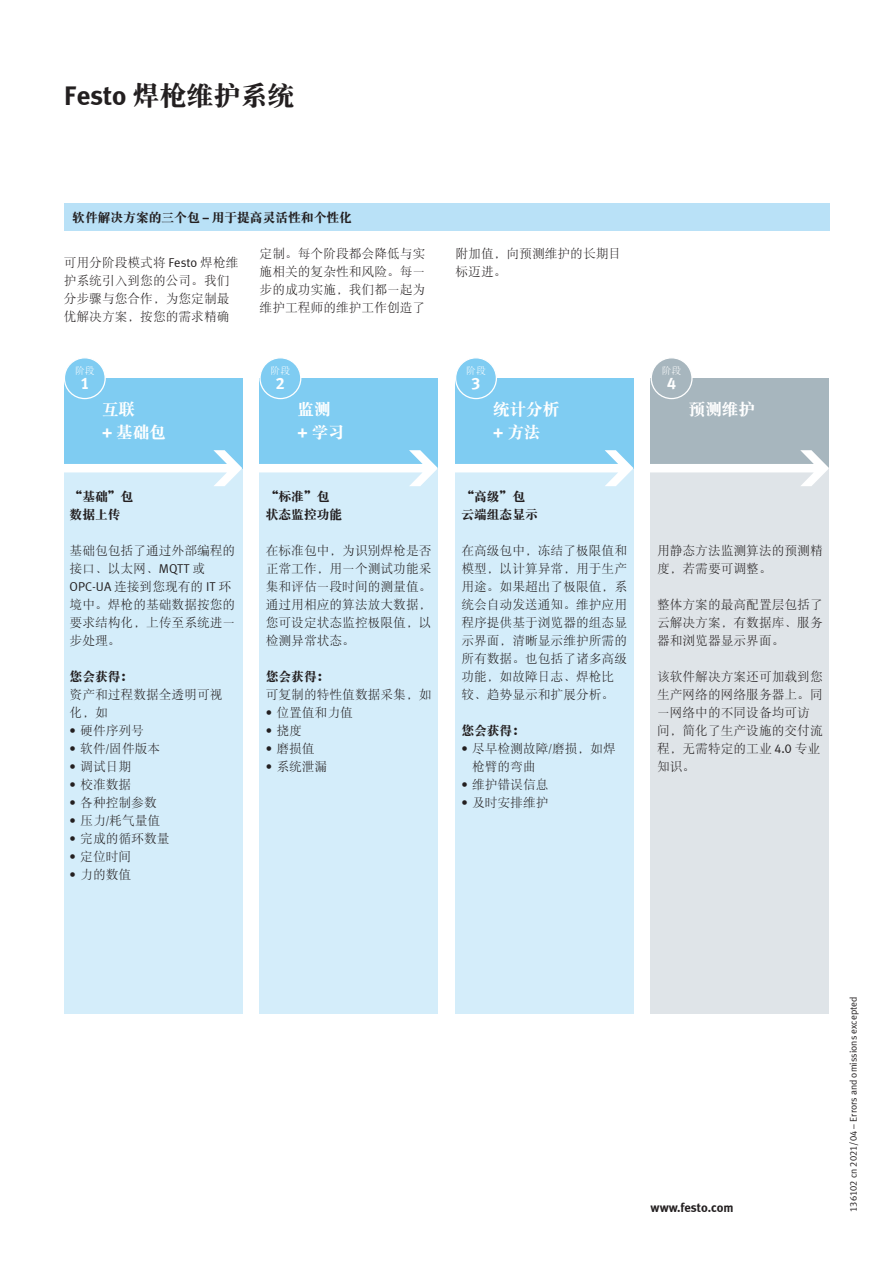
<style>
.page{position:relative;width:893px;height:1263px;background:#fff}
.page>*{position:absolute;margin:0;border:0;box-sizing:border-box;transform-origin:0 0}
.t1{font:27px "DF Song GB W9";color:#231f20}
.t2{font:16.5px/22.5px "DF Song GB W9";color:#fff}
.t3{font:700 16.5px "Meta Plus LF";color:#fff}
.t4{font:12.75px/18px "DF Song GB W3";color:#231f20}
.t5{font:12.75px/18px "DF Song GB W9";color:#231f20}
.t6{font:12.75px "Meta Plus LF";color:#231f20}
.t7{font:700 12.75px "Meta Plus LF";color:#231f20}
.t8{font:9.75px "Meta Plus LF";color:#231f20}
.t9{font:9.75px "DF Song GB W3";color:#fff}
.s1{font-family:"Meta Plus LF";font-weight:700}
.s2{font-family:"Meta Plus LF"}
.s3{font-family:"DF Song GB W3"}
</style>
<div class="page">
<div style="left:64px;top:468px;width:178px;height:546px;background:#d4edfa"></div>
<div style="left:64px;top:378px;width:178px;height:90px;background:#7fccf2"></div>
<div style="left:259px;top:468px;width:179px;height:546px;background:#d4edfa"></div>
<div style="left:259px;top:378px;width:179px;height:90px;background:#7fccf2"></div>
<div style="left:455px;top:468px;width:179px;height:546px;background:#d4edfa"></div>
<div style="left:455px;top:378px;width:179px;height:90px;background:#7fccf2"></div>
<div style="left:651px;top:468px;width:178px;height:546px;background:#dfe4e8"></div>
<div style="left:651px;top:378px;width:178px;height:90px;background:#a7b6be"></div>
<div style="left:64px;top:204px;width:765px;height:27px;background:#b9e1f7"></div>
<div style="left:64px;top:358px;width:41px;height:41px;background:#7fccf2;border-radius:50%"></div>
<div style="left:64px;top:357px;width:42px;height:42px;border:1px solid #fff;border-radius:50%"></div>
<div style="left:260px;top:358px;width:41px;height:41px;background:#7fccf2;border-radius:50%"></div>
<div style="left:259px;top:357px;width:42px;height:42px;border:1px solid #fff;border-radius:50%"></div>
<div style="left:456px;top:358px;width:40px;height:41px;background:#7fccf2;border-radius:50%"></div>
<div style="left:455px;top:357px;width:42px;height:42px;border:1px solid #fff;border-radius:50%"></div>
<div style="left:651px;top:358px;width:41px;height:41px;background:#a7b6be;border-radius:50%"></div>
<div style="left:651px;top:357px;width:42px;height:42px;border:1px solid #fff;border-radius:50%"></div>
<svg style="left:64px;top:450px;width:178px;height:36px"></svg>
<svg style="left:259px;top:450px;width:179px;height:36px"></svg>
<svg style="left:455px;top:450px;width:179px;height:36px"></svg>
<svg style="left:650px;top:450px;width:179px;height:36px"></svg>
<h1 class="t1" style="left:64px;top:81px;width:232px"><span class="s1">Festo</span> 焊枪维护系统</h1>
<p class="t5" style="left:72px;top:208px;width:281px">软件解决方案的三个包 <span class="s1">–</span> 用于提高灵活性和个性化</p>
<p class="t4" style="left:64px;top:253px;width:176px">可用分阶段模式将 <span class="s2">Festo</span> 焊枪维护系统引入到您的公司。我们分步骤与您合作，为您定制最优解决方案，按您的需求精确</p>
<p class="t4" style="left:260px;top:244px;width:167px;text-align:justify">定制。每个阶段都会降低与实施相关的复杂性和风险。每一步的成功实施，我们都一起为维护工程师的维护工作创造了</p>
<p class="t4" style="left:455px;top:244px;width:167px">附加值，向预测维护的长期目标迈进。</p>
<p class="t9" style="left:75px;top:365px;width:21px">阶段</p>
<p class="t3" style="left:80px;top:373px;width:10px">1</p>
<p class="t9" style="left:271px;top:365px;width:21px">阶段</p>
<p class="t3" style="left:276px;top:373px;width:10px">2</p>
<p class="t9" style="left:466px;top:365px;width:21px">阶段</p>
<p class="t3" style="left:472px;top:373px;width:10px">3</p>
<p class="t9" style="left:662px;top:365px;width:21px">阶段</p>
<p class="t3" style="left:667px;top:373px;width:10px">4</p>
<p class="t2" style="left:102px;top:398px;width:65px">互联<br><span class="s1">+</span> 基础包</p>
<p class="t2" style="left:493px;top:398px;width:67px">统计分析<span class="s1">+</span> 方法</p>
<p class="t2" style="left:689px;top:398px;width:67px">预测维护</p>
<p class="t2" style="left:298px;top:398px;width:49px">监测<span class="s1">+</span> 学习</p>
<p class="t5" style="left:70px;top:487px;width:65px">“基础”包数据上传</p>
<p class="t4" style="left:70px;top:541px;width:167px">基础包包括了通过外部编程的接口、以太网、<span class="s2">MQTT</span> 或</p>
<p class="t6" style="left:70px;top:579px;width:163px">OPC-UA <span class="s3">连接到您现有的</span> IT <span class="s3">环</span></p>
<p class="t4" style="left:70px;top:595px;width:167px;text-align:justify">境中。焊枪的基础数据按您的要求结构化，上传至系统进一步处理。</p>
<p class="t5" style="left:70px;top:667px;width:65px">您会获得：</p>
<p class="t4" style="left:70px;top:685px;width:155px">资产和过程数据全透明可视化，如</p>
<p class="t4" style="left:70px;top:721px;width:76px"><span class="s2">•</span> 硬件序列号</p>
<p class="t4" style="left:70px;top:739px;width:92px"><span class="s2">•</span> 软件/固件版本</p>
<p class="t4" style="left:70px;top:757px;width:63px"><span class="s2">•</span> 调试日期</p>
<p class="t4" style="left:70px;top:775px;width:63px"><span class="s2">•</span> 校准数据</p>
<p class="t4" style="left:70px;top:793px;width:89px"><span class="s2">•</span> 各种控制参数</p>
<p class="t4" style="left:70px;top:811px;width:92px"><span class="s2">•</span> 压力/耗气量值</p>
<p class="t4" style="left:70px;top:829px;width:101px"><span class="s2">•</span> 完成的循环数量</p>
<p class="t4" style="left:70px;top:847px;width:63px"><span class="s2">•</span> 定位时间</p>
<p class="t4" style="left:70px;top:865px;width:63px"><span class="s2">•</span> 力的数值</p>
<p class="t5" style="left:266px;top:487px;width:78px">“标准”包状态监控功能</p>
<p class="t4" style="left:266px;top:541px;width:167px;text-align:justify">在标准包中，为识别焊枪是否正常工作，用一个测试功能采集和评估一段时间的测量值。通过用相应的算法放大数据，您可设定状态监控极限值，以检测异常状态。</p>
<p class="t5" style="left:266px;top:667px;width:65px">您会获得：</p>
<p class="t4" style="left:266px;top:685px;width:167px">可复制的特性值数据采集，如</p>
<p class="t4" style="left:266px;top:703px;width:89px"><span class="s2">•</span> 位置值和力值</p>
<p class="t4" style="left:266px;top:721px;width:38px"><span class="s2">•</span> 挠度</p>
<p class="t4" style="left:266px;top:739px;width:50px"><span class="s2">•</span> 磨损值</p>
<p class="t4" style="left:266px;top:757px;width:63px"><span class="s2">•</span> 系统泄漏</p>
<p class="t5" style="left:461px;top:487px;width:78px">“高级”包云端组态显示</p>
<p class="t4" style="left:461px;top:541px;width:167px">在高级包中，冻结了极限值和模型，以计算异常，用于生产用途。如果超出了极限值，系统会自动发送通知。维护应用程序提供基于浏览器的组态显示界面，清晰显示维护所需的所有数据。也包括了诸多高级功能，如故障日志、焊枪比较、趋势显示和扩展分析。</p>
<p class="t5" style="left:461px;top:721px;width:65px">您会获得：</p>
<p class="t4" style="left:472px;top:739px;width:145px;text-indent:-11px"><span class="s2">•</span> 尽早检测故障/磨损，如焊枪臂的弯曲</p>
<p class="t4" style="left:461px;top:775px;width:89px"><span class="s2">•</span> 维护错误信息</p>
<p class="t4" style="left:461px;top:793px;width:89px"><span class="s2">•</span> 及时安排维护</p>
<p class="t4" style="left:657px;top:541px;width:167px">用静态方法监测算法的预测精度，若需要可调整。</p>
<p class="t4" style="left:657px;top:595px;width:167px;text-align:justify">整体方案的最高配置层包括了云解决方案，有数据库、服务器和浏览器显示界面。</p>
<p class="t4" style="left:657px;top:667px;width:167px">该软件解决方案还可加载到您生产网络的网络服务器上。同一网络中的不同设备均可访问，简化了生产设施的交付流程，无需特定的工业 <span class="s2">4.0</span> 专业知识。</p>
<p class="t7" style="left:651px;top:1199px;width:84px">www.festo.com</p>
<p class="t8" style="left:848px;top:1212px;width:217px;rotate:-90deg">136102 cn 2021/04 – Errors and omissions excepted</p>
</div>
